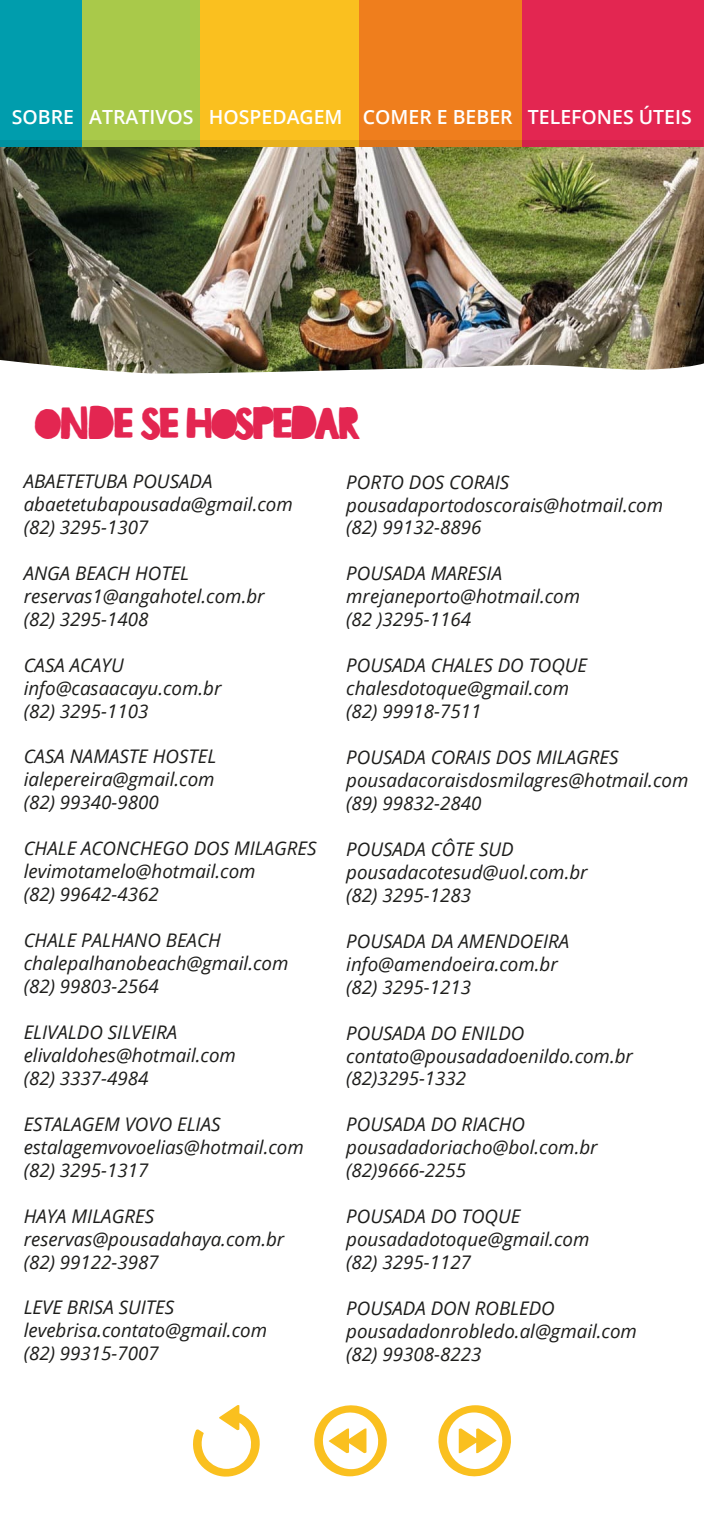
<style>
.page{position:relative;width:704px;height:1523px;background:#fff}
.page>*{position:absolute;margin:0;border:0;box-sizing:border-box;transform-origin:0 0}
.t1{font:44.31px "Don Benito";letter-spacing:-.05em;color:#e32651}
.t2{font:600 19.44px "Open Sans";color:#fff}
.t3{font:italic 18.75px/22.9px "Open Sans";color:#1d1d1b}
</style>
<div class="page">
<img style="left:0;top:146px;width:703px;height:227px">
<div style="left:0;top:0;width:82px;height:146px;background:#009dad"></div>
<div style="left:82px;top:0;width:119px;height:146px;background:#a9c94a"></div>
<div style="left:201px;top:0;width:157px;height:146px;background:#fac01f"></div>
<div style="left:358px;top:0;width:163px;height:146px;background:#ef7e1d"></div>
<div style="left:521px;top:0;width:181px;height:146px;background:#e32651"></div>
<svg style="left:0;top:140px;width:702px;height:6px"></svg>
<svg style="left:193px;top:1405px;width:67px;height:72px"></svg>
<svg style="left:314px;top:1405px;width:73px;height:71px"></svg>
<svg style="left:438px;top:1405px;width:73px;height:72px"></svg>
<p class="t2" style="left:12px;top:103px;width:681px">SOBRE ATRATIVOS HOSPEDAGEM COMER E BEBER TELEFONES ÚTEIS</p>
<p class="t1" style="left:35px;top:399px;width:326px">ONDE SE HOSPEDAR</p>
<p class="t3" style="left:24px;top:469px;width:270px">ABAETETUBA POUSADA abaetetubapousada@gmail.com (82) 3295-1307</p>
<p class="t3" style="left:24px;top:561px;width:242px">ANGA BEACH HOTEL reservas1@angahotel.com.br (82) 3295-1408</p>
<p class="t3" style="left:24px;top:653px;width:199px">CASA ACAYU info@casaacayu.com.br (82) 3295-1103</p>
<p class="t3" style="left:24px;top:744px;width:194px;text-align:justify">CASA NAMASTE HOSTEL ialepereira@gmail.com (82) 99340-9800</p>
<p class="t3" style="left:24px;top:836px;width:294px">CHALE ACONCHEGO DOS MILAGRES levimotamelo@hotmail.com<br>(82) 99642-4362</p>
<p class="t3" style="left:24px;top:928px;width:266px">CHALE PALHANO BEACH chalepalhanobeach@gmail.com (82) 99803-2564</p>
<p class="t3" style="left:24px;top:1020px;width:214px">ELIVALDO SILVEIRA elivaldohes@hotmail.com (82) 3337-4984</p>
<p class="t3" style="left:24px;top:1112px;width:281px">ESTALAGEM VOVO ELIAS estalagemvovoelias@hotmail.com (82) 3295-1317</p>
<p class="t3" style="left:24px;top:1203px;width:262px">HAYA MILAGRES reservas@pousadahaya.com.br (82) 99122-3987</p>
<p class="t3" style="left:24px;top:1295px;width:245px">LEVE BRISA SUITES levebrisa.contato@gmail.com (82) 99315-7007</p>
<p class="t3" style="left:346px;top:470px;width:318px">PORTO DOS CORAIS pousadaportodoscorais@hotmail.com (82) 99132-8896</p>
<p class="t3" style="left:346px;top:561px;width:235px">POUSADA MARESIA mrejaneporto@hotmail.com (82 )3295-1164</p>
<p class="t3" style="left:346px;top:653px;width:242px">POUSADA CHALES DO TOQUE chalesdotoque@gmail.com (82) 99918-7511</p>
<p class="t3" style="left:346px;top:745px;width:343px">POUSADA CORAIS DOS MILAGRES pousadacoraisdosmilagres@hotmail.com (89) 99832-2840</p>
<p class="t3" style="left:346px;top:837px;width:243px">POUSADA CÔTE SUD pousadacotesud@uol.com.br (82) 3295-1283</p>
<p class="t3" style="left:346px;top:929px;width:224px">POUSADA DA AMENDOEIRA info@amendoeira.com.br (82) 3295-1213</p>
<p class="t3" style="left:346px;top:1020px;width:288px">POUSADA DO ENILDO contato@pousadadoenildo.com.br (82)3295-1332</p>
<p class="t3" style="left:346px;top:1112px;width:253px">POUSADA DO RIACHO pousadadoriacho@bol.com.br (82)9666-2255</p>
<p class="t3" style="left:346px;top:1204px;width:244px">POUSADA DO TOQUE pousadadotoque@gmail.com (82) 3295-1127</p>
<p class="t3" style="left:346px;top:1296px;width:292px">POUSADA DON ROBLEDO pousadadonrobledo.al@gmail.com (82) 99308-8223</p>
</div>
